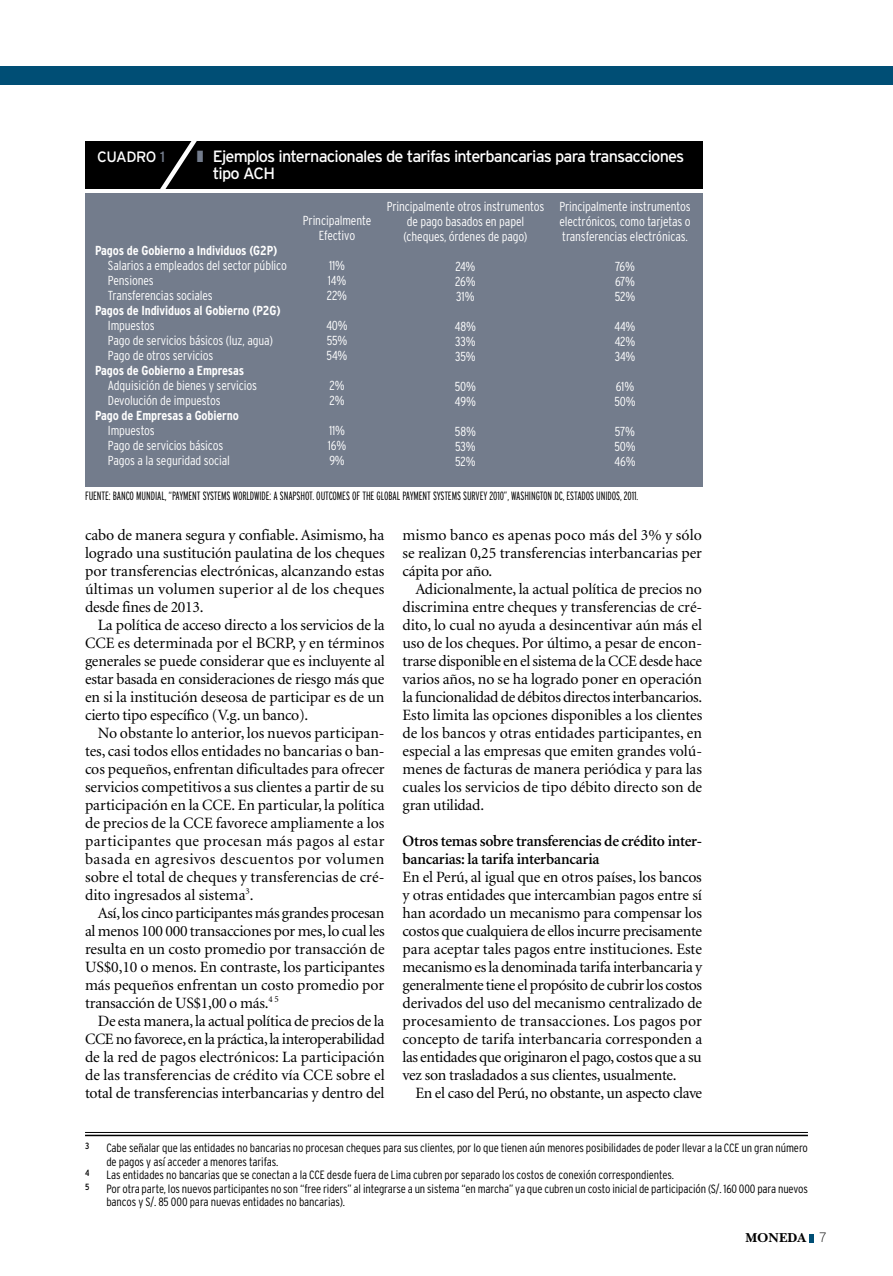
<style>
.page{position:relative;width:893px;height:1276px;background:#fff}
.page>*{position:absolute;margin:0;border:0;box-sizing:border-box;transform-origin:0 0}
.t1{font:16.35px/16.5px "Interstate";letter-spacing:-.05em;color:#fff}
.t2{font:15.75px/18px "Minion";letter-spacing:-.01em;color:#000;text-align:justify}
.t3{font:600 15.75px/18px "Minion";letter-spacing:-.015em;color:#000}
.t4{font:15px "Interstate";letter-spacing:-.04em;color:#fff}
.t5{font:13.5px "New Baskerville Bold SC";color:#000}
.t6{font:300 condensed 13.05px/15px "Interstate";letter-spacing:-.01em;color:#fff;text-align:justify}
.t7{font:700 condensed 13.05px "Interstate";letter-spacing:-.01em;color:#fff}
.t8{font:300 condensed 12px/13.5px "Interstate";letter-spacing:-.01em;color:#000}
.t9{font:300 extra-condensed 12px "Interstate";letter-spacing:-.01em;color:#000}
.t10{font:condensed 9px "Interstate";color:#000}
.s1{color:#737c8c}
.s2{font-family:"Interstate";font-weight:200}
</style>
<div class="page">
<svg style="left:809px;top:1234px;width:4px;height:8px"></svg>
<div style="left:0;top:67px;width:893px;height:18px;background:#004e75"></div>
<div style="left:85px;top:141px;width:618px;height:48px;background:#000"></div>
<svg style="left:160px;top:141px;width:37px;height:48px"></svg>
<div style="left:86px;top:193px;width:617px;height:293px;background:#737c8c"></div>
<hr style="left:85px;top:1134px;width:723px;height:2px;background:#000">
<hr style="left:85px;top:1132px;width:723px;height:1px;background:#000">
<p class="t4" style="left:97px;top:148px;width:69px">cuadro <span class="s1">1</span></p>
<p class="t1" style="left:213px;top:148px;width:473px;text-indent:-16px"><span class="s1">❚</span> Ejemplos internacionales de tarifas interbancarias para transacciones tipo ACH</p>
<p class="t7" style="left:95px;top:243px;width:184px">Pagos de Gobierno a Individuos (G2P)</p>
<p class="t6" style="left:108px;top:257px;width:181px;text-align:left">Salarios a empleados del sector público<br>Pensiones<br>Transferencias sociales</p>
<p class="t7" style="left:95px;top:303px;width:187px">Pagos de Individuos al Gobierno (P2G)</p>
<p class="t6" style="left:108px;top:317px;width:166px;text-align:left">Impuestos<br>Pago de servicios básicos (luz, agua)<br>Pago de otros servicios</p>
<p class="t7" style="left:95px;top:363px;width:150px">Pagos de Gobierno a Empresas</p>
<p class="t6" style="left:108px;top:377px;width:151px">Adquisición de bienes y servicios<br>Devolución de impuestos</p>
<p class="t7" style="left:95px;top:408px;width:145px">Pago de Empresas a Gobierno</p>
<p class="t6" style="left:108px;top:422px;width:124px;text-align:left">Impuestos<br>Pago de servicios básicos<br>Pagos a la seguridad social</p>
<p class="t6" style="left:303px;top:213px;width:70px;text-align:center">Principalmente<br>Efectivo</p>
<p class="t6" style="left:327px;top:258px;width:22px;text-align:left">11%<br>14%<br>22%</p>
<p class="t6" style="left:326px;top:318px;width:23px">40% 55% 54%</p>
<p class="t6" style="left:329px;top:378px;width:17px">2%<br>2%</p>
<p class="t6" style="left:328px;top:423px;width:20px">11% 16% 9%</p>
<p class="t6" style="left:387px;top:199px;width:159px;text-align:center">Principalmente otros instrumentos de pago basados en papel (cheques, órdenes de pago)</p>
<p class="t6" style="left:455px;top:259px;width:22px">24% 26% 31%</p>
<p class="t6" style="left:455px;top:319px;width:23px">48% 33% 35%</p>
<p class="t6" style="left:455px;top:379px;width:23px">50%<br>49%</p>
<p class="t6" style="left:455px;top:424px;width:22px">58% 53% 52%</p>
<p class="t6" style="left:559px;top:199px;width:133px">Principalmente instrumentos electrónicos, como tarjetas o transferencias electrónicas.</p>
<p class="t6" style="left:615px;top:259px;width:22px">76% 67% 52%</p>
<p class="t6" style="left:615px;top:319px;width:22px">44% 42% 34%</p>
<p class="t6" style="left:614px;top:379px;width:23px">61%<br>50%</p>
<p class="t6" style="left:614px;top:424px;width:23px">57% 50% 46%</p>
<p class="t9" style="left:85px;top:489px;width:9px">FUENTE</p>
<p class="t9" style="left:109px;top:489px;width:14px">: BANCO</p>
<p class="t9" style="left:136px;top:489px;width:11px">MUNDIAL</p>
<p class="t9" style="left:165px;top:489px;width:157px">, “PAYMENT SYSTEMS WORLDWIDE: A SNAPSHOT. OUTCO</p>
<p class="t9" style="left:337px;top:489px;width:135px">MES OF THE GLOBAL PAYMENT SYSTEMS SURVEY</p>
<p class="t9" style="left:489px;top:489px;width:112px">2010”, WASHINGTON DC, ESTADOS UNIDO</p>
<p class="t9" style="left:616px;top:489px;width:24px">S, 2011.</p>
<p class="t2" style="left:85px;top:527px;width:301px">cabo de manera segura y confiable. Asimismo, ha logrado una sustitución paulatina de los cheques por transferencias electrónicas, alcanzando estas últimas un volumen superior al de los cheques desde fines de 2013.</p>
<p class="t2" style="left:85px;top:617px;width:301px;text-indent:13px">La política de acceso directo a los servicios de la CCE es determinada por el BCRP, y en términos generales se puede considerar que es incluyente al estar basada en consideraciones de riesgo más que en si la institución deseosa de participar es de un cierto tipo específico (V.g. un banco).</p>
<p class="t2" style="left:85px;top:725px;width:301px;text-indent:13px">No obstante lo anterior, los nuevos participan&shy;tes, casi todos ellos entidades no bancarias o ban&shy;cos pequeños, enfrentan dificultades para ofrecer servicios competitivos a sus clientes a partir de su participación en la CCE. En particular, la política de precios de la CCE favorece ampliamente a los participantes que procesan más pagos al estar basada en agresivos descuentos por volumen sobre el total de cheques y transferencias de cré&shy;dito ingresados al sistema<sup>3</sup>.</p>
<p class="t2" style="left:85px;top:905px;width:301px;text-indent:13px">Así, los cinco participantes más grandes procesan al menos 100 000 transacciones por mes, lo cual les resulta en un costo promedio por transacción de US$0,10 o menos. En contraste, los participantes más pequeños enfrentan un costo promedio por transacción de US$1,00 o más.<sup>4</sup> <sup>5</sup></p>
<p class="t2" style="left:85px;top:1013px;width:301px;text-indent:13px">De esta manera, la actual política de precios de la CCE no favorece, en la práctica, la interoperabilidad de la red de pagos electrónicos: La participación de las transferencias de crédito vía CCE sobre el total de transferencias interbancarias y dentro del</p>
<p class="t2" style="left:403px;top:527px;width:301px">mismo banco es apenas poco más del 3% y sólo se realizan 0,25 transferencias interbancarias per cápita por año.</p>
<p class="t2" style="left:403px;top:581px;width:301px;text-indent:13px">Adicionalmente, la actual política de precios no discrimina entre cheques y transferencias de cré&shy;dito, lo cual no ayuda a desincentivar aún más el uso de los cheques. Por último, a pesar de encon&shy;trarse disponible en el sistema de la CCE desde hace varios años, no se ha logrado poner en operación la funcionalidad de débitos directos interbancarios.<br>Esto limita las opciones disponibles a los clientes de los bancos y otras entidades participantes, en especial a las empresas que emiten grandes volú&shy;menes de facturas de manera periódica y para las cuales los servicios de tipo débito directo son de gran utilidad.</p>
<p class="t3" style="left:403px;top:832px;width:301px">Otros temas sobre transferencias de crédito inter&shy;bancarias: la tarifa interbancaria</p>
<p class="t2" style="left:403px;top:869px;width:301px">En el Perú, al igual que en otros países, los bancos y otras entidades que intercambian pagos entre sí han acordado un mecanismo para compensar los costos que cualquiera de ellos incurre precisamente para aceptar tales pagos entre instituciones. Este mecanismo es la denominada tarifa interbancaria y generalmente tiene el propósito de cubrir los costos derivados del uso del mecanismo centralizado de procesamiento de transacciones. Los pagos por concepto de tarifa interbancaria corresponden a las entidades que originaron el pago, costos que a su vez son trasladados a sus clientes, usualmente.</p>
<p class="t2" style="left:415px;top:1085px;width:288px">En el caso del Perú, no obstante, un aspecto clave</p>
<p class="t10" style="left:85px;top:1141px;width:6px">3</p>
<p class="t8" style="left:106px;top:1141px;width:703px">Cabe señalar que las entidades no bancarias no procesan cheques para sus clientes, por lo que tienen aún menores posibilidades de poder llevar a la CCE un gran número de pagos y así acceder a menores tarifas.</p>
<p class="t10" style="left:85px;top:1168px;width:6px">4</p>
<p class="t8" style="left:106px;top:1168px;width:569px">Las entidades no bancarias que se conectan a la CCE desde fuera de Lima cubren por separado los costos de conexión correspondientes.</p>
<p class="t10" style="left:85px;top:1181px;width:6px">5</p>
<p class="t8" style="left:106px;top:1181px;width:703px">Por otra parte, los nuevos participantes no son “free riders” al integrarse a un sistema “en marcha” ya que cubren un costo inicial de participación (S/. 160 000 para nuevos bancos y S/. 85 000 para nuevas entidades no bancarias).</p>
<p class="t5" style="left:745px;top:1230px;width:83px">MONEDA <span class="s2">7</span></p>
</div>
